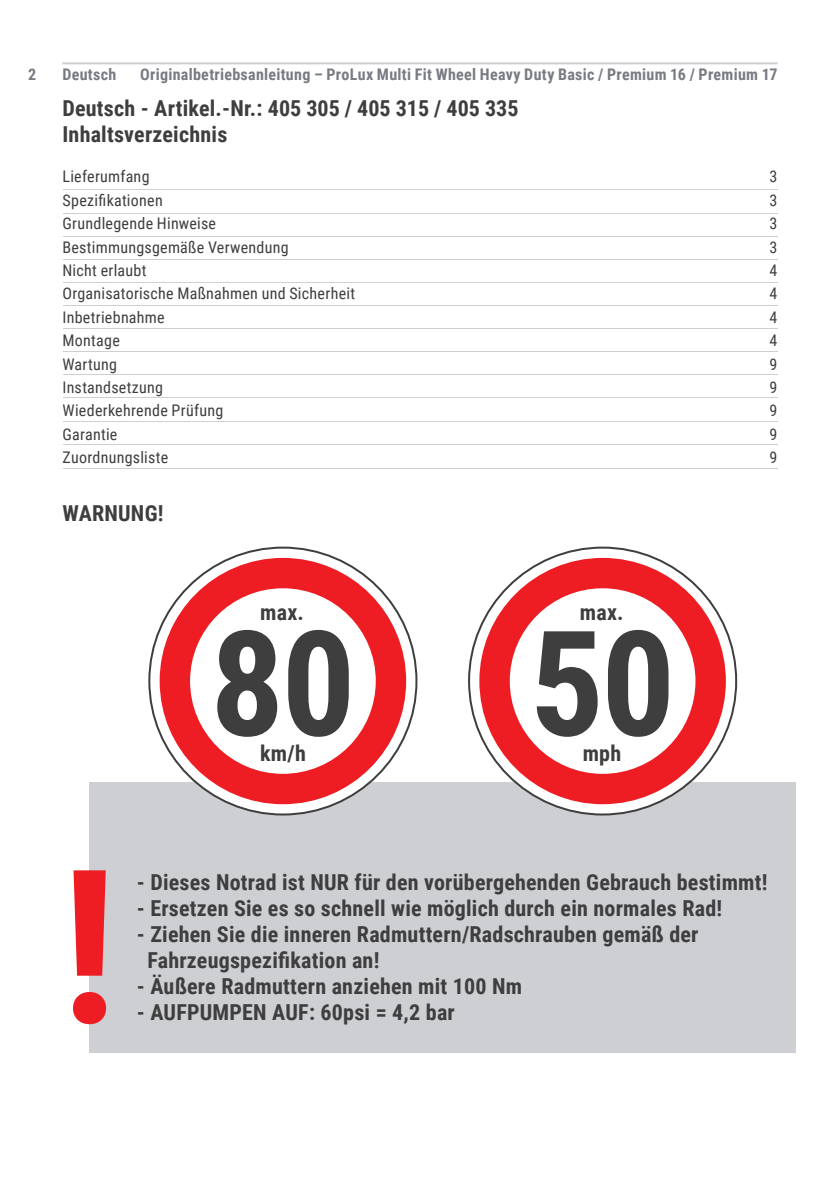
<style>
.page{position:relative;width:840px;height:1191px;background:#fff}
.page>*{position:absolute;margin:0;border:0;box-sizing:border-box;transform-origin:0 0}
.t1{font:700 146.4px "Roboto Condensed";color:#3e3e3f}
.t2{font:700 22px/26px "Roboto Condensed";letter-spacing:.01em;color:#3e3e3f}
.t3{font:16px/23.4px "Roboto Condensed";letter-spacing:.02em;color:#3e3e3f}
.t4{font:700 16px "Roboto Condensed";letter-spacing:.02em;color:#787b82}
</style>
<div class="page">
<hr style="left:62px;top:62px;width:715px;height:2px;background:#cdcfd3">
<div style="left:89px;top:782px;width:706px;height:270px;background:#cdcfd3"></div>
<hr style="left:63px;top:189px;width:714px;height:1px;background:#cdcfd3">
<hr style="left:63px;top:213px;width:714px;height:1px;background:#cdcfd3">
<hr style="left:63px;top:236px;width:714px;height:1px;background:#cdcfd3">
<hr style="left:63px;top:259px;width:714px;height:1px;background:#cdcfd3">
<hr style="left:63px;top:282px;width:714px;height:1px;background:#cdcfd3">
<hr style="left:63px;top:305px;width:714px;height:1px;background:#cdcfd3">
<hr style="left:63px;top:328px;width:714px;height:1px;background:#cdcfd3">
<hr style="left:63px;top:351px;width:714px;height:1px;background:#cdcfd3">
<hr style="left:63px;top:420px;width:714px;height:1px;background:#cdcfd3">
<hr style="left:63px;top:374px;width:714px;height:1px;background:#cdcfd3">
<hr style="left:63px;top:444px;width:714px;height:1px;background:#cdcfd3">
<hr style="left:63px;top:468px;width:714px;height:1px;background:#cdcfd3">
<hr style="left:63px;top:397px;width:714px;height:1px;background:#cdcfd3">
<svg style="left:469px;top:547px;width:266px;height:267px"></svg>
<svg style="left:479px;top:558px;width:246px;height:246px"></svg>
<svg style="left:149px;top:547px;width:267px;height:267px"></svg>
<svg style="left:159px;top:558px;width:247px;height:246px"></svg>
<svg style="left:73px;top:870px;width:33px;height:154px"></svg>
<p class="t4" style="left:28px;top:63px;width:10px">2</p>
<p class="t4" style="left:62px;top:63px;width:55px">Deutsch</p>
<p class="t4" style="left:140px;top:63px;width:638px">Originalbetriebsanleitung – ProLux Multi Fit Wheel Heavy Duty Basic / Premium 16 / Premium 17</p>
<p class="t2" style="left:62px;top:94px;width:457px">Deutsch - Artikel.-Nr.: 405 305 / 405 315 / 405 335<br>Inhaltsverzeichnis</p>
<p class="t3" style="left:62px;top:164px;width:294px">Lieferumfang<br>Spezifikationen<br>Grundlegende Hinweise<br>Bestimmungsgemäße Verwendung<br>Nicht erlaubt<br>Organisatorische Maßnahmen und Sicherheit<br>Inbetriebnahme<br>Montage<br>Wartung<br>Instandsetzung<br>Wiederkehrende Prüfung<br>Garantie<br>Zuordnungsliste</p>
<p class="t3" style="left:769px;top:164px;width:9px;text-align:justify">3<br>3<br>3<br>3<br>4<br>4<br>4<br>4<br>9<br>9<br>9<br>9<br>9</p>
<p class="t2" style="left:62px;top:499px;width:102px">WARNUNG!</p>
<p class="t2" style="left:260px;top:598px;width:45px">max.</p>
<h1 class="t1" style="left:210px;top:581px;width:147px">80</h1>
<p class="t2" style="left:260px;top:739px;width:47px">km/h</p>
<p class="t2" style="left:579px;top:598px;width:45px">max.</p>
<h1 class="t1" style="left:529px;top:581px;width:147px">50</h1>
<p class="t2" style="left:582px;top:739px;width:40px">mph</p>
<p class="t2" style="left:137px;top:868px;width:631px">- Dieses Notrad ist NUR für den vorübergehenden Gebrauch bestimmt!</p>
<p class="t2" style="left:137px;top:894px;width:586px">- Ersetzen Sie es so schnell wie möglich durch ein normales Rad!</p>
<p class="t2" style="left:147px;top:920px;width:552px;text-indent:-11px">- Ziehen Sie die inneren Radmuttern/Radschrauben gemäß der<br>Fahrzeugspezifikation an!</p>
<p class="t2" style="left:137px;top:972px;width:386px">- Äußere Radmuttern anziehen mit 100 Nm</p>
<p class="t2" style="left:137px;top:998px;width:319px">- AUFPUMPEN AUF: 60psi = 4,2 bar</p>
</div>
